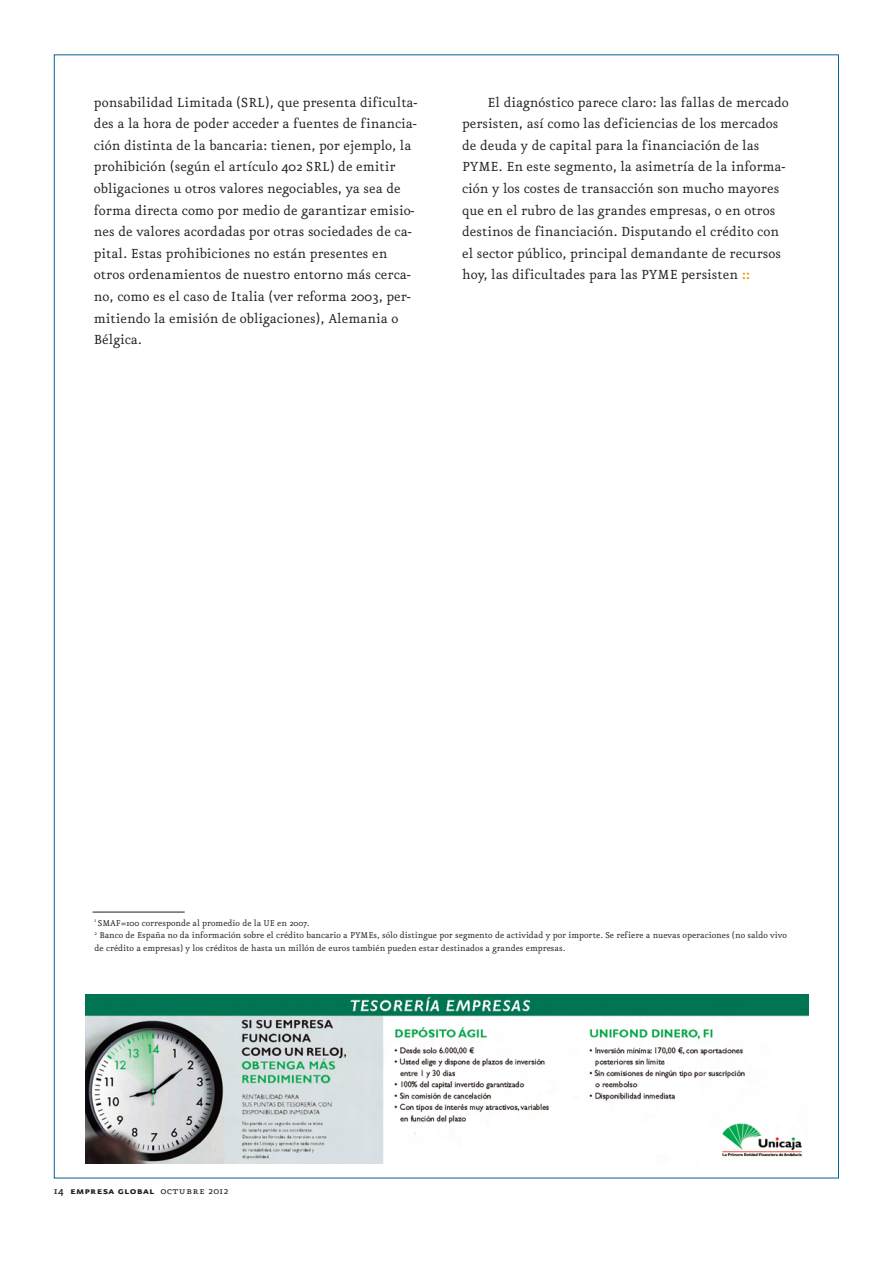
<style>
.page{position:relative;width:893px;height:1263px;background:#fff}
.page>*{position:absolute;margin:0;border:0;box-sizing:border-box;transform-origin:0 0}
.t1{font:15.75px/21.6px "Eureka";color:#231f20}
.t2{font:12px "Eureka Sans Bold Caps";letter-spacing:.025em;color:#231f20}
.t3{font:10.2px/12.8px "Eureka";color:#231f20}
.s1{font-family:"Eureka Sans";font-weight:700;color:#e49f13}
.s2{font-family:"Eureka";font-weight:500}
.s3{font-family:"Eureka Small Caps"}
.s4{font-family:"Eureka"}
</style>
<div class="page">
<hr style="left:93px;top:912px;width:92px;height:1px;background:#231f20">
<img style="left:85px;top:994px;width:723px;height:170px">
<p class="t1" style="left:94px;top:92px;width:325px">ponsabilidad Limitada (SRL), que presenta dificulta&shy;des a la hora de poder acceder a fuentes de financia&shy;ción distinta de la bancaria: tienen, por ejemplo, la prohibición (según el artículo 402 SRL) de emitir obligaciones u otros valores negociables, ya sea de forma directa como por medio de garantizar emisio&shy;nes de valores acordadas por otras sociedades de ca&shy;pital. Estas prohibiciones no están presentes en otros ordenamientos de nuestro entorno más cerca&shy;no, como es el caso de Italia (ver reforma 2003, per&shy;mitiendo la emisión de obligaciones), Alemania o Bélgica.</p>
<p class="t1" style="left:462px;top:92px;width:328px;text-indent:26px">El diagnóstico parece claro: las fallas de mercado persisten, así como las deficiencias de los mercados de deuda y de capital para la financiación de las PYME. En este segmento, la asimetría de la informa&shy;ción y los costes de transacción son mucho mayores que en el rubro de las grandes empresas, o en otros destinos de financiación. Disputando el crédito con el sector público, principal demandante de recursos hoy, las dificultades para las PYME persisten <span class="s1">::</span></p>
<p class="t3" style="left:95px;top:917px;width:694px"><sup>1</sup> SMAF=100 corresponde al promedio de la UE en 2007.<br><sup>2</sup> Banco de España no da información sobre el crédito bancario a PYMEs, sólo distingue por segmento de actividad y por importe. Se refiere a nuevas operaciones (no saldo vivo de crédito a empresas) y los créditos de hasta un millón de euros también pueden estar destinados a grandes empresas.</p>
<p class="t2" style="left:54px;top:1184px;width:176px"><span class="s2">14</span> empresa global <span class="s3">octubre</span> <span class="s4">2012</span></p>
</div>
